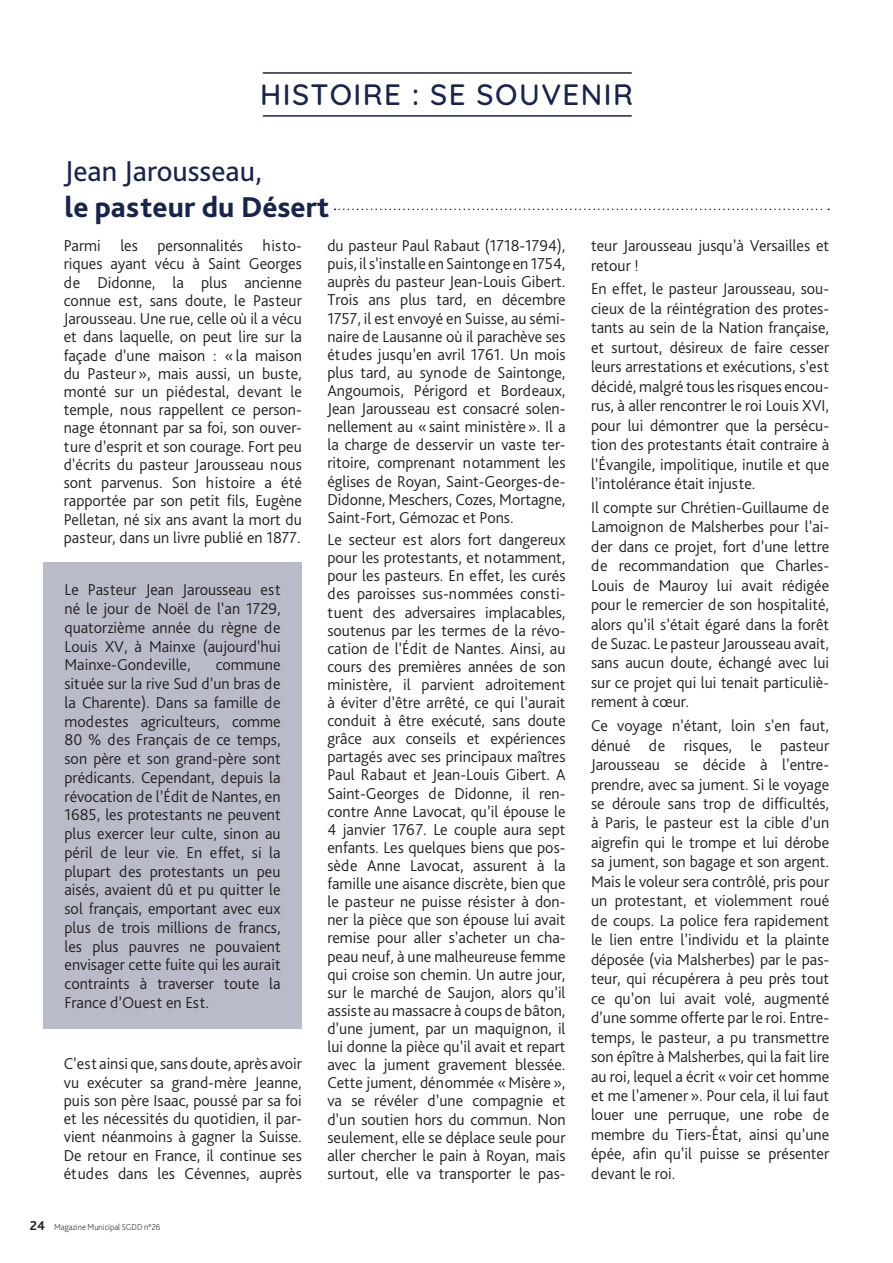
<style>
.page{position:relative;width:893px;height:1263px;background:#fff}
.page>*{position:absolute;margin:0;border:0;box-sizing:border-box;transform-origin:0 0}
.t1{font:800 30px/36px "Bliss Pro";color:#17254e}
.texte_courant{font:500 30px "Quicksand";letter-spacing:.05em;color:#17254e}
.Texte_courant{font:300 16.5px/18.1px "Bliss Pro";color:#231f20;text-align:justify}
.t2{font:200 9px "Bliss Pro";color:#231f20;scale:.96 1}
.s1{font-weight:400}
.s2{font-weight:700;font-size:13.5px}
</style>
<div class="page">
<svg style="left:335px;top:209px;width:494px;height:1px"></svg>
<div style="left:43px;top:562px;width:259px;height:467px;background:#babbc9"></div>
<hr style="left:263px;top:115px;width:368px;height:2px;background:#17254e">
<hr style="left:263px;top:72px;width:368px;height:2px;background:#17254e">
<p class="texte_courant" style="left:260px;top:70px;width:374px">HISTOIRE : SE SOUVENIR</p>
<p class="t1" style="left:64px;top:152px;width:266px"><span class="s1">Jean Jarousseau,<br></span>le pasteur du Désert</p>
<p class="Texte_courant" style="left:64px;top:236px;width:240px">Parmi les personnalités histo&shy;riques ayant vécu à Saint Georges de Didonne, la plus ancienne connue est, sans doute, le Pasteur Jarousseau. Une rue, celle où il a vécu et dans laquelle, on peut lire sur la façade d’une maison : «la maison du Pasteur», mais aussi, un buste, monté sur un piédestal, devant le temple, nous rappellent ce person&shy;nage étonnant par sa foi, son ouver&shy;ture d’esprit et son courage. Fort peu d’écrits du pasteur Jarousseau nous sont parvenus. Son histoire a été rapportée par son petit fils, Eugène Pelletan, né six ans avant la mort du pasteur, dans un livre publié en 1877.</p>
<p class="Texte_courant" style="left:65px;top:580px;width:218px;line-height:18.8px">Le Pasteur Jean Jarousseau est né le jour de Noël de l’an 1729, quatorzième année du règne de Louis XV, à Mainxe (aujourd’hui Mainxe-Gondeville,</p>
<p class="Texte_courant" style="left:65px;top:655px;width:218px;line-height:18.8px;text-indent:151px">commune située sur la rive Sud d’un bras de la Charente). Dans sa famille de modestes agriculteurs, comme 80 % des Français de ce temps, son père et son grand-père sont prédicants. Cependant, depuis la révocation de l’Édit de Nantes, en 1685, les protestants ne peuvent plus exercer leur culte, sinon au péril de leur vie. En effet, si la plupart des protestants un peu aisés, avaient dû et pu quitter le sol français, emportant avec eux plus de trois millions de francs, les plus pauvres ne pouvaient envisager cette fuite qui les aurait contraints à traverser toute la France d’Ouest en Est.</p>
<p class="Texte_courant" style="left:64px;top:1054px;width:240px">C’est ainsi que, sans doute, après avoir vu exécuter sa grand-mère Jeanne, puis son père Isaac, poussé par sa foi et les nécessités du quotidien, il par&shy;vient néanmoins à gagner la Suisse.<br>De retour en France, il continue ses études dans les Cévennes, auprès</p>
<p class="t2" style="left:30px;top:1222px;width:138px"><span class="s2">24</span> Magazine Municipal SGDD n°26</p>
<p class="Texte_courant" style="left:327px;top:236px;width:240px">du pasteur Paul Rabaut (1718-1794), puis, il s’installe en Saintonge en 1754, auprès du pasteur Jean-Louis Gibert.<br>Trois ans plus tard, en décembre 1757, il est envoyé en Suisse, au sémi&shy;naire de Lausanne où il parachève ses études jusqu’en avril 1761. Un mois plus tard, au synode de Saintonge, Angoumois, Périgord et Bordeaux, Jean Jarousseau est consacré solen&shy;nellement au «saint ministère». Il a la charge de desservir un vaste ter&shy;ritoire, comprenant notamment les églises de Royan, Saint-Georges-de-Didonne, Meschers, Cozes, Mortagne, Saint-Fort, Gémozac et Pons.</p>
<p class="Texte_courant" style="left:327px;top:530px;width:240px">Le secteur est alors fort dangereux pour les protestants, et notamment, pour les pasteurs. En effet, les curés des paroisses sus-nommées consti&shy;tuent des adversaires implacables, soutenus par les termes de la révo&shy;cation de l’Édit de Nantes. Ainsi, au cours des premières années de son ministère, il parvient adroitement à éviter d’être arrêté, ce qui l’aurait conduit à être exécuté, sans doute grâce aux conseils et expériences partagés avec ses principaux maîtres Paul Rabaut et Jean-Louis Gibert. A Saint-Georges de Didonne, il ren&shy;contre Anne Lavocat, qu’il épouse le 4 janvier 1767. Le couple aura sept enfants. Les quelques biens que pos&shy;sède Anne Lavocat, assurent à la famille une aisance discrète, bien que le pasteur ne puisse résister à don&shy;ner la pièce que son épouse lui avait remise pour aller s’acheter un cha&shy;peau neuf, à une malheureuse femme qui croise son chemin. Un autre jour, sur le marché de Saujon, alors qu’il assiste au massacre à coups de bâton, d’une jument, par un maquignon, il lui donne la pièce qu’il avait et repart avec la jument gravement blessée.<br>Cette jument, dénommée «Misère», va se révéler d’une compagnie et d’un soutien hors du commun. Non seulement, elle se déplace seule pour aller chercher le pain à Royan, mais surtout, elle va transporter le pas-</p>
<p class="Texte_courant" style="left:591px;top:235px;width:240px;line-height:19.5px">teur Jarousseau jusqu’à Versailles et retour !</p>
<p class="Texte_courant" style="left:591px;top:279px;width:240px;line-height:19.5px">En effet, le pasteur Jarousseau, sou&shy;cieux de la réintégration des protes&shy;tants au sein de la Nation française, et surtout, désireux de faire cesser leurs arrestations et exécutions, s’est décidé, malgré tous les risques encou&shy;rus, à aller rencontrer le roi Louis XVI, pour lui démontrer que la persécu&shy;tion des protestants était contraire à l’Évangile, impolitique, inutile et que l’intolérance était injuste.</p>
<p class="Texte_courant" style="left:591px;top:497px;width:240px;line-height:19.5px">Il compte sur Chrétien-Guillaume de Lamoignon de Malsherbes pour l’ai&shy;der dans ce projet, fort d’une lettre de recommandation que Charles-Louis de Mauroy lui avait rédigée pour le remercier de son hospitalité, alors qu’il s’était égaré dans la forêt de Suzac. Le pasteur Jarousseau avait, sans aucun doute, échangé avec lui sur ce projet qui lui tenait particuliè&shy;rement à cœur.</p>
<p class="Texte_courant" style="left:591px;top:715px;width:240px;line-height:19.5px">Ce voyage n’étant, loin s’en faut, dénué de risques, le pasteur Jarousseau se décide à l’entre&shy;prendre, avec sa jument. Si le voyage se déroule sans trop de difficultés, à Paris, le pasteur est la cible d’un aigrefin qui le trompe et lui dérobe sa jument, son bagage et son argent.<br>Mais le voleur sera contrôlé, pris pour un protestant, et violemment roué de coups. La police fera rapidement le lien entre l’individu et la plainte déposée (via Malsherbes) par le pas&shy;teur, qui récupérera à peu près tout ce qu’on lui avait volé, augmenté d’une somme offerte par le roi. Entre&shy;temps, le pasteur, a pu transmettre son épître à Malsherbes, qui la fait lire au roi, lequel a écrit «voir cet homme et me l’amener». Pour cela, il lui faut louer une perruque, une robe de membre du Tiers-État, ainsi qu’une épée, afin qu’il puisse se présenter devant le roi.</p>
</div>
